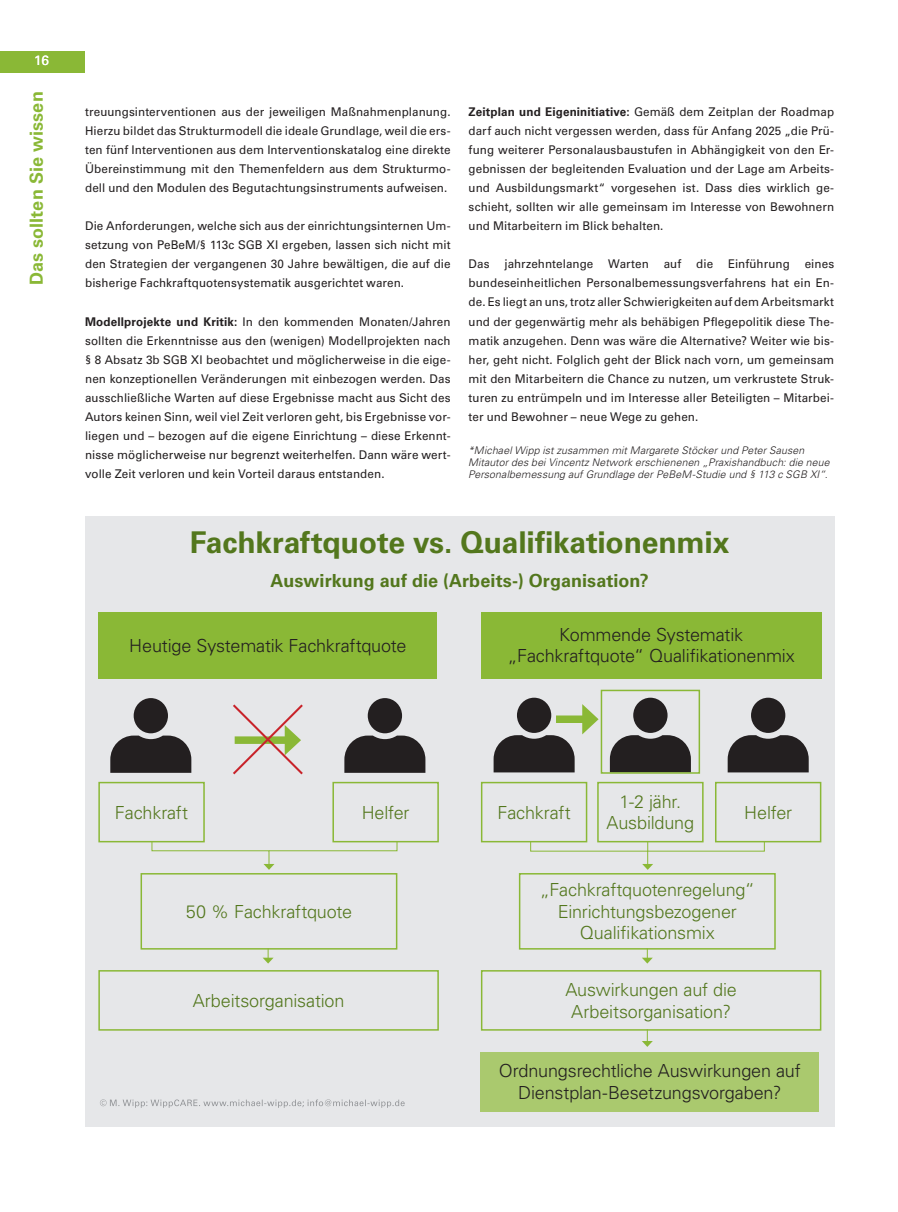
<style>
.page{position:relative;width:898px;height:1212px;background:#fff}
.page>*{position:absolute;margin:0;border:0;box-sizing:border-box;transform-origin:0 0}
.t1{font:700 30px "Univers LT Std";letter-spacing:-.005em;color:#53771d}
.t2{font:300 18px/21.6px "Univers LT Std";letter-spacing:-.01em;color:#53771d;text-align:center}
.t3{font:300 18px/21.6px "Univers LT Std";letter-spacing:-.01em;color:#231f20;text-align:center}
.t4{font:700 18px "Univers LT Std";letter-spacing:.005em;color:#53771d}
.t5{font:700 18px "Univers LT Std";letter-spacing:.005em;color:#8ab836}
.t6{font:13.5px "Univers LT Std";color:#fff}
.t7{font:12px/19px "Univers LT Std";letter-spacing:.005em;color:#231f20;text-align:justify}
.t8{font:italic 300 10.5px/12px "Univers LT Std";letter-spacing:.01em;color:#231f20}
.s1{font-weight:700}
</style>
<div class="page">
<div style="left:0;top:51px;width:85px;height:21px;background:#8ab836"></div>
<div style="left:85px;top:516px;width:748px;height:611px;background:#e6e7e9"></div>
<div style="left:98px;top:612px;width:339px;height:66px;background:#8ab836"></div>
<div style="left:480px;top:612px;width:341px;height:66px;background:#8ab836"></div>
<div style="left:98px;top:782px;width:107px;height:60px;border:2px solid #8ab836"></div>
<div style="left:480px;top:782px;width:107px;height:60px;border:2px solid #8ab836"></div>
<div style="left:140px;top:873px;width:257px;height:76px;border:2px solid #8ab836"></div>
<div style="left:518px;top:873px;width:257px;height:76px;border:2px solid #8ab836"></div>
<div style="left:98px;top:970px;width:340px;height:61px;border:2px solid #8ab836"></div>
<div style="left:480px;top:970px;width:341px;height:61px;border:2px solid #8ab836"></div>
<div style="left:480px;top:1052px;width:339px;height:59px;background:#aac96e"></div>
<div style="left:332px;top:782px;width:106px;height:60px;border:2px solid #8ab836"></div>
<div style="left:714px;top:782px;width:107px;height:60px;border:2px solid #8ab836"></div>
<div style="left:597px;top:782px;width:106px;height:60px;border:2px solid #8ab836"></div>
<div style="left:134px;top:698px;width:34px;height:35px;background:#231f20;border-radius:50%"></div>
<svg style="left:110px;top:735px;width:81px;height:38px;background:#3a3637"></svg>
<div style="left:367px;top:698px;width:35px;height:35px;background:#231f20;border-radius:50%"></div>
<svg style="left:344px;top:735px;width:81px;height:38px;background:#3a3637"></svg>
<div style="left:516px;top:698px;width:35px;height:35px;background:#231f20;border-radius:50%"></div>
<svg style="left:493px;top:735px;width:81px;height:37px;background:#383435"></svg>
<div style="left:633px;top:698px;width:34px;height:35px;background:#231f20;border-radius:50%"></div>
<svg style="left:609px;top:735px;width:81px;height:36px;background:#383536"></svg>
<div style="left:750px;top:698px;width:35px;height:35px;background:#231f20;border-radius:50%"></div>
<svg style="left:727px;top:735px;width:81px;height:37px;background:#383435"></svg>
<div style="left:556px;top:715px;width:32px;height:8px;background:#8ab836"></div>
<svg style="left:582px;top:704px;width:16px;height:30px"></svg>
<svg style="left:233px;top:704px;width:70px;height:71px"></svg>
<div style="left:600px;top:690px;width:99px;height:84px;border:2px solid #8ab836"></div>
<svg style="left:262px;top:948px;width:11px;height:15px"></svg>
<svg style="left:641px;top:948px;width:11px;height:15px"></svg>
<svg style="left:641px;top:1029px;width:11px;height:18px"></svg>
<svg style="left:529px;top:841px;width:235px;height:29px"></svg>
<svg style="left:100px;top:1099px;width:304px;height:9px"></svg>
<svg style="left:151px;top:841px;width:246px;height:29px"></svg>
<p class="t6" style="left:34px;top:52px;width:16px">16</p>
<h2 class="t5" style="left:26px;top:285px;width:195px;rotate:-90deg">Das sollten Sie wissen</h2>
<p class="t7" style="left:85px;top:102px;width:367px">treuungsinterventionen aus der jeweiligen Maßnahmenplanung.<br>Hierzu bildet das Strukturmodell die ideale Grundlage, weil die ers&shy;ten fünf Interventionen aus dem Interventionskatalog eine direkte Übereinstimmung mit den Themenfeldern aus dem Strukturmo&shy;dell und den Modulen des Begutachtungsinstruments aufweisen.</p>
<p class="t7" style="left:85px;top:216px;width:367px">Die Anforderungen, welche sich aus der einrichtungsinternen Um&shy;setzung von PeBeM/§ 113c SGB XI ergeben, lassen sich nicht mit den Strategien der vergangenen 30 Jahre bewältigen, die auf die bisherige Fachkraftquotensystematik ausgerichtet waren.</p>
<p class="t7" style="left:85px;top:312px;width:367px"><span class="s1">Modellprojekte und Kritik:</span> In den kommenden Monaten/Jahren sollten die Erkenntnisse aus den (wenigen) Modellprojekten nach § 8 Absatz 3b SGB XI beobachtet und möglicherweise in die eige&shy;nen konzeptionellen Veränderungen mit einbezogen werden. Das ausschließliche Warten auf diese Ergebnisse macht aus Sicht des Autors keinen Sinn, weil viel Zeit verloren geht, bis Ergebnisse vor&shy;liegen und – bezogen auf die eigene Einrichtung – diese Erkennt&shy;nisse möglicherweise nur begrenzt weiterhelfen. Dann wäre wert&shy;volle Zeit verloren und kein Vorteil daraus entstanden.</p>
<p class="t7" style="left:468px;top:102px;width:367px"><span class="s1">Zeitplan und Eigeninitiative:</span> Gemäß dem Zeitplan der Roadmap darf auch nicht vergessen werden, dass für Anfang 2025 „die Prü&shy;fung weiterer Personalausbaustufen in Abhängigkeit von den Er&shy;gebnissen der begleitenden Evaluation und der Lage am Arbeits&shy;und Ausbildungsmarkt“ vorgesehen ist. Dass dies wirklich ge&shy;schieht, sollten wir alle gemeinsam im Interesse von Bewohnern und Mitarbeitern im Blick behalten.</p>
<p class="t7" style="left:468px;top:255px;width:367px">Das jahrzehntelange Warten auf die Einführung eines bundeseinheitlichen Personalbemessungsverfahrens hat ein En&shy;de. Es liegt an uns, trotz aller Schwierigkeiten auf dem Arbeitsmarkt und der gegenwärtig mehr als behäbigen Pflegepolitik diese The&shy;matik anzugehen. Denn was wäre die Alternative? Weiter wie bis&shy;her, geht nicht. Folglich geht der Blick nach vorn, um gemeinsam mit den Mitarbeitern die Chance zu nutzen, um verkrustete Struk&shy;turen zu entrümpeln und im Interesse aller Beteiligten – Mitarbei&shy;ter und Bewohner – neue Wege zu gehen.</p>
<p class="t8" style="left:468px;top:444px;width:363px">*Michael Wipp ist zusammen mit Margarete Stöcker und Peter Sausen<br>Mitautor des bei Vincentz Network erschienenen „Praxishandbuch: die neue<br>Personalbemessung auf Grundlage der PeBeM-Studie und § 113 c SGB XI“.</p>
<h1 class="t1" style="left:190px;top:525px;width:541px">Fachkraftquote vs. Qualifikationenmix</h1>
<h2 class="t4" style="left:270px;top:570px;width:379px">Auswirkung auf die (Arbeits-) Organisation?</h2>
<h2 class="t3" style="left:129px;top:634px;width:278px">Heutige Systematik Fachkraftquote</h2>
<h2 class="t3" style="left:507px;top:624px;width:289px">Kommende Systematik „Fachkraftquote“ Qualifikationenmix</h2>
<h2 class="t2" style="left:606px;top:791px;width:89px">1-2 jähr.<br>Ausbildung</h2>
<h2 class="t2" style="left:115px;top:801px;width:75px">Fachkraft</h2>
<h2 class="t2" style="left:497px;top:801px;width:75px">Fachkraft</h2>
<h2 class="t2" style="left:361px;top:801px;width:49px">Helfer</h2>
<h2 class="t2" style="left:744px;top:801px;width:49px">Helfer</h2>
<h2 class="t2" style="left:186px;top:901px;width:168px">50 % Fachkraftquote</h2>
<h2 class="t2" style="left:539px;top:879px;width:217px">„Fachkraftquotenregelung“<br>Einrichtungsbezogener<br>Qualifikationsmix</h2>
<h2 class="t2" style="left:193px;top:990px;width:153px">Arbeitsorganisation</h2>
<h2 class="t2" style="left:565px;top:979px;width:173px">Auswirkungen auf die<br>Arbeitsorganisation?</h2>
<h2 class="t3" style="left:498px;top:1060px;width:303px">Ordnungsrechtliche Auswirkungen auf<br>Dienstplan-Besetzungsvorgaben?</h2>
</div>
